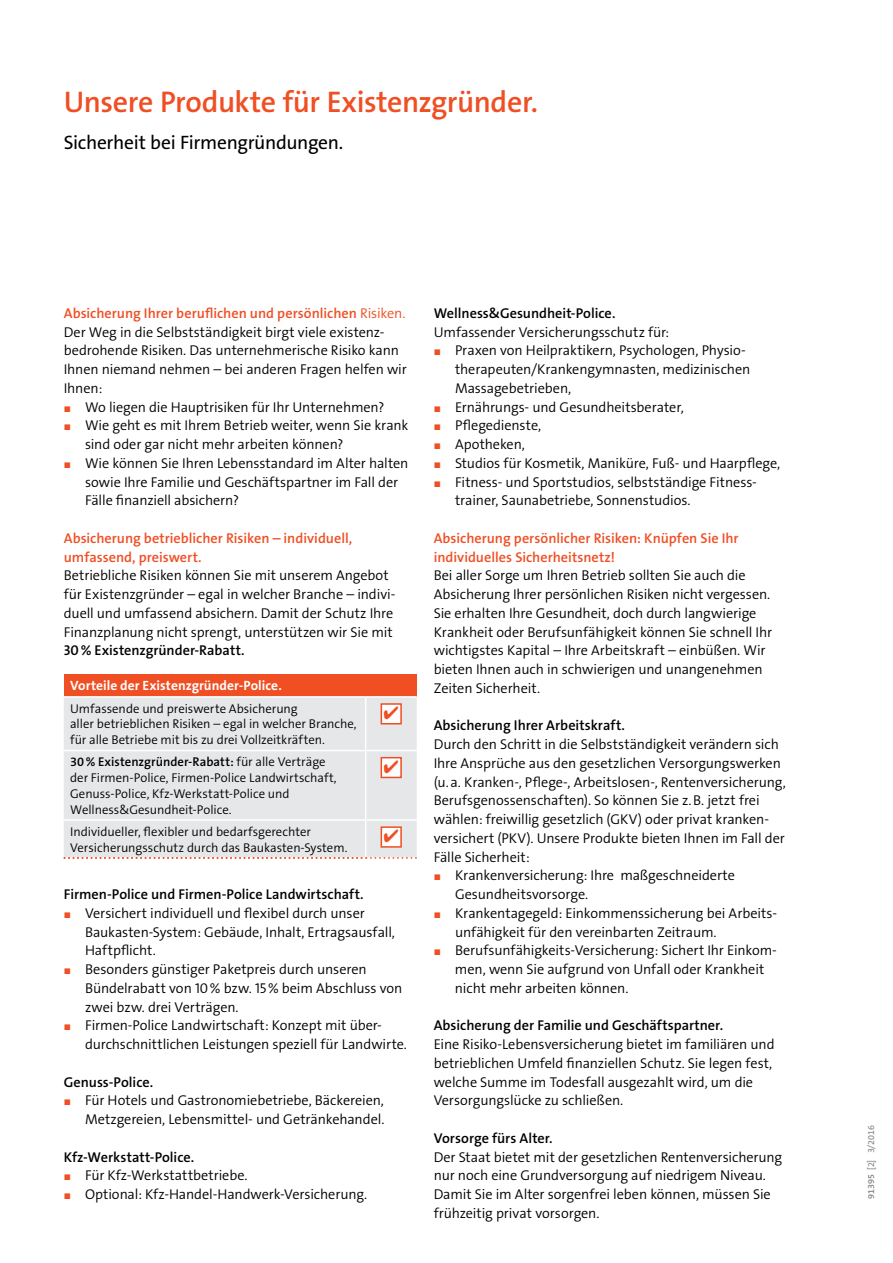
<style>
.page{position:relative;width:893px;height:1263px;background:#fff}
.page>*{position:absolute;margin:0;border:0;box-sizing:border-box;transform-origin:0 0}
.t1{font:600 30px "The Sans Os F";letter-spacing:-.015em;color:#f04e23}
.t2{font:19.5px "The Sans Os F";letter-spacing:-.015em;color:#000}
.t3{font:300 14.25px/18.8px "The Sans Os F";letter-spacing:-.01em;color:#000}
.t4{font:600 14.25px "The Sans Os F";color:#000}
.t5{font:600 14.25px/18.8px "The Sans Os F";color:#f04e23}
.t6{font:700 13.5px "The Sans Os F";letter-spacing:.005em;color:#fff}
.t7{font:300 12.75px/15.8px "The Sans Os F";color:#000}
.t8{font:9px "The Sans Os F";color:#808285}
.s1{font-weight:600;color:#f04e23}
.s2{color:#f04e23}
.s3{font-size:8.25px;color:#f04e23}
.s4{font-weight:600}
</style>
<div class="page">
<div style="left:64px;top:674px;width:353px;height:23px;background:#f04e23"></div>
<div style="left:64px;top:698px;width:353px;height:159px;background:#e6e7e8"></div>
<hr style="left:64px;top:696px;width:302px;height:2px;background:#fff">
<hr style="left:366px;top:696px;width:51px;height:2px;background:#fff">
<hr style="left:365px;top:698px;width:1px;height:52px;background:#fff">
<hr style="left:64px;top:750px;width:302px;height:1px;background:#fff">
<hr style="left:366px;top:750px;width:51px;height:1px;background:#fff">
<hr style="left:365px;top:751px;width:1px;height:68px;background:#fff">
<hr style="left:64px;top:819px;width:302px;height:2px;background:#fff">
<hr style="left:366px;top:819px;width:51px;height:2px;background:#fff">
<hr style="left:365px;top:821px;width:1px;height:36px;background:#fff">
<svg style="left:64px;top:857px;width:353px;height:2px"></svg>
<div style="left:381px;top:704px;width:20px;height:20px;background:#fff"></div>
<div style="left:381px;top:703px;width:21px;height:21px;border:2px solid #f04e23"></div>
<div style="left:381px;top:758px;width:20px;height:19px;background:#fff"></div>
<div style="left:381px;top:757px;width:21px;height:21px;border:2px solid #f04e23"></div>
<div style="left:381px;top:827px;width:20px;height:20px;background:#fff"></div>
<div style="left:381px;top:826px;width:21px;height:22px;border:2px solid #f04e23"></div>
<h1 class="t1" style="left:64px;top:82px;width:476px">Unsere Produkte für Existenzgründer.</h1>
<h2 class="t2" style="left:64px;top:130px;width:281px">Sicherheit bei Firmengründungen.</h2>
<p class="t3" style="left:64px;top:304px;width:344px"><span class="s1">Absicherung Ihrer beruflichen und persönlichen</span> <span class="s2">Risiken.<br></span>Der Weg in die Selbstständigkeit birgt viele existenz&shy;bedrohende Risiken. Das unternehmerische Risiko kann Ihnen niemand nehmen – bei anderen Fragen helfen wir Ihnen:</p>
<p class="t3" style="left:64px;top:397px;width:322px"><span class="s3">■</span> Wo liegen die Hauptrisiken für Ihr Unternehmen?</p>
<p class="t3" style="left:85px;top:416px;width:325px;text-indent:-21px"><span class="s3">■</span> Wie geht es mit Ihrem Betrieb weiter, wenn Sie krank sind oder gar nicht mehr arbeiten können?</p>
<p class="t3" style="left:85px;top:454px;width:325px;text-indent:-21px"><span class="s3">■</span> Wie können Sie Ihren Lebensstandard im Alter halten sowie Ihre Familie und Geschäftspartner im Fall der<br>Fälle finanziell absichern?</p>
<p class="t5" style="left:64px;top:529px;width:290px">Absicherung betrieblicher Risiken – individuell, umfassend, preiswert.</p>
<p class="t3" style="left:64px;top:566px;width:333px">Betriebliche Risiken können Sie mit unserem Angebot für Existenzgründer – egal in welcher Branche – indivi&shy;duell und umfassend absichern. Damit der Schutz Ihre Finanzplanung nicht sprengt, unterstützen wir Sie mit</p>
<p class="t4" style="left:64px;top:641px;width:182px">30% Existenzgründer-Rabatt.</p>
<p class="t6" style="left:70px;top:677px;width:213px">Vorteile der Existenzgründer-Police.</p>
<p class="t7" style="left:70px;top:701px;width:288px">Umfassende und preiswerte Absicherung<br>aller betrieblichen Risiken – egal in welcher Branche, für alle Betriebe mit bis zu drei Vollzeitkräften.</p>
<p class="t7" style="left:70px;top:754px;width:268px"><span class="s4">30% Existenzgründer-Rabatt:</span> für alle Verträge der Firmen-Police, Firmen-Police Landwirtschaft, Genuss-Police, Kfz-Werkstatt-Police und Wellness&amp;Gesundheit-Police.</p>
<p class="t7" style="left:70px;top:824px;width:279px">Individueller, flexibler und bedarfsgerechter<br>Versicherungsschutz durch das Baukasten--System.</p>
<p class="t4" style="left:64px;top:885px;width:301px">Firmen-Police und Firmen-Police Landwirtschaft.</p>
<p class="t3" style="left:85px;top:904px;width:311px;text-indent:-21px"><span class="s3">■</span> Versichert individuell und flexibel durch unser<br>Baukasten-System: Gebäude, Inhalt, Ertragsausfall,<br>Haftpflicht.</p>
<p class="t3" style="left:85px;top:960px;width:319px;text-indent:-21px"><span class="s3">■</span> Besonders günstiger Paketpreis durch unseren<br>Bündelrabatt von 10% bzw. 15% beim Abschluss von zwei bzw. drei Verträgen.</p>
<p class="t3" style="left:85px;top:1016px;width:323px;text-indent:-21px"><span class="s3">■</span> Firmen-Police Landwirtschaft: Konzept mit über&shy;durchschnittlichen Leistungen speziell für Landwirte.</p>
<p class="t4" style="left:64px;top:1073px;width:91px">Genuss-Police.</p>
<p class="t3" style="left:64px;top:1091px;width:322px;text-align:right"><span class="s3">■</span> Für Hotels und Gastronomiebetriebe, Bäckereien,<br>Metzgereien, Lebensmittel- und Getränkehandel.</p>
<p class="t4" style="left:64px;top:1148px;width:132px">Kfz-Werkstatt-Police.</p>
<p class="t3" style="left:64px;top:1166px;width:185px"><span class="s3">■</span> Für Kfz-Werkstattbetriebe.</p>
<p class="t3" style="left:64px;top:1185px;width:305px"><span class="s3">■</span> Optional: Kfz-Handel-Handwerk-Versicherung.</p>
<p class="t4" style="left:434px;top:304px;width:183px">Wellness&amp;Gesundheit-Police.</p>
<p class="t3" style="left:434px;top:322px;width:237px">Umfassender Versicherungsschutz für:</p>
<p class="t3" style="left:455px;top:341px;width:297px;text-indent:-21px"><span class="s3">■</span> Praxen von Heilpraktikern, Psychologen, Physio&shy;therapeuten/Krankengymnasten, medizinischen<br>Massagebetrieben,</p>
<p class="t3" style="left:434px;top:397px;width:252px"><span class="s3">■</span> Ernährungs- und Gesundheitsberater,</p>
<p class="t3" style="left:434px;top:416px;width:109px"><span class="s3">■</span> Pflegedienste,</p>
<p class="t3" style="left:434px;top:435px;width:93px"><span class="s3">■</span> Apotheken,</p>
<p class="t3" style="left:434px;top:454px;width:348px"><span class="s3">■</span> Studios für Kosmetik, Maniküre, Fuß- und Haarpflege,</p>
<p class="t3" style="left:455px;top:472px;width:303px;text-indent:-21px"><span class="s3">■</span> Fitness- und Sportstudios, selbstständige Fitness&shy;trainer, Saunabetriebe, Sonnenstudios.</p>
<p class="t5" style="left:434px;top:529px;width:306px">Absicherung persönlicher Risiken: Knüpfen Sie Ihr individuelles Sicherheitsnetz!</p>
<p class="t3" style="left:434px;top:566px;width:340px">Bei aller Sorge um Ihren Betrieb sollten Sie auch die Absicherung Ihrer persönlichen Risiken nicht vergessen.<br>Sie erhalten Ihre Gesundheit, doch durch langwierige Krankheit oder Berufsunfähigkeit können Sie schnell Ihr wichtigstes Kapital – Ihre Arbeitskraft – einbüßen. Wir bieten Ihnen auch in schwierigen und unangenehmen Zeiten Sicherheit.</p>
<p class="t4" style="left:434px;top:716px;width:193px">Absicherung Ihrer Arbeitskraft.</p>
<p class="t3" style="left:434px;top:735px;width:354px">Durch den Schritt in die Selbstständigkeit verändern sich Ihre Ansprüche aus den gesetzlichen Versorgungswerken (u.a. Kranken-, Pflege-, Arbeitslosen-, Rentenversicherung, Berufsgenossenschaften). So können Sie z.B. jetzt frei wählen: freiwillig gesetzlich (GKV) oder privat kranken&shy;versichert (PKV). Unsere Produkte bieten Ihnen im Fall der Fälle Sicherheit:</p>
<p class="t3" style="left:455px;top:866px;width:281px;text-indent:-21px"><span class="s3">■</span> Krankenversicherung: Ihre maßgeschneiderte<br>Gesundheitsvorsorge.</p>
<p class="t3" style="left:455px;top:904px;width:324px;text-indent:-21px"><span class="s3">■</span> Krankentagegeld: Einkommenssicherung bei Arbeits&shy;unfähigkeit für den vereinbarten Zeitraum.</p>
<p class="t3" style="left:455px;top:941px;width:323px;text-indent:-21px"><span class="s3">■</span> Berufsunfähigkeits-Versicherung: Sichert Ihr Einkom&shy;men, wenn Sie aufgrund von Unfall oder Krankheit nicht mehr arbeiten können.</p>
<p class="t4" style="left:434px;top:1016px;width:291px">Absicherung der Familie und Geschäftspartner.</p>
<p class="t3" style="left:434px;top:1035px;width:342px">Eine Risiko-Lebensversicherung bietet im familiären und betrieblichen Umfeld finanziellen Schutz. Sie legen fest, welche Summe im Todesfall ausgezahlt wird, um die Versorgungslücke zu schließen.</p>
<p class="t4" style="left:434px;top:1129px;width:121px">Vorsorge fürs Alter.</p>
<p class="t3" style="left:434px;top:1147px;width:350px">Der Staat bietet mit der gesetzlichen Rentenversicherung nur noch eine Grundversorgung auf niedrigem Niveau.<br>Damit Sie im Alter sorgenfrei leben können, müssen Sie frühzeitig privat vorsorgen.</p>
<p class="t8" style="left:865px;top:1199px;width:76px;rotate:-90deg"><span class="s4">91395</span> [2] 3/2016</p>
</div>
